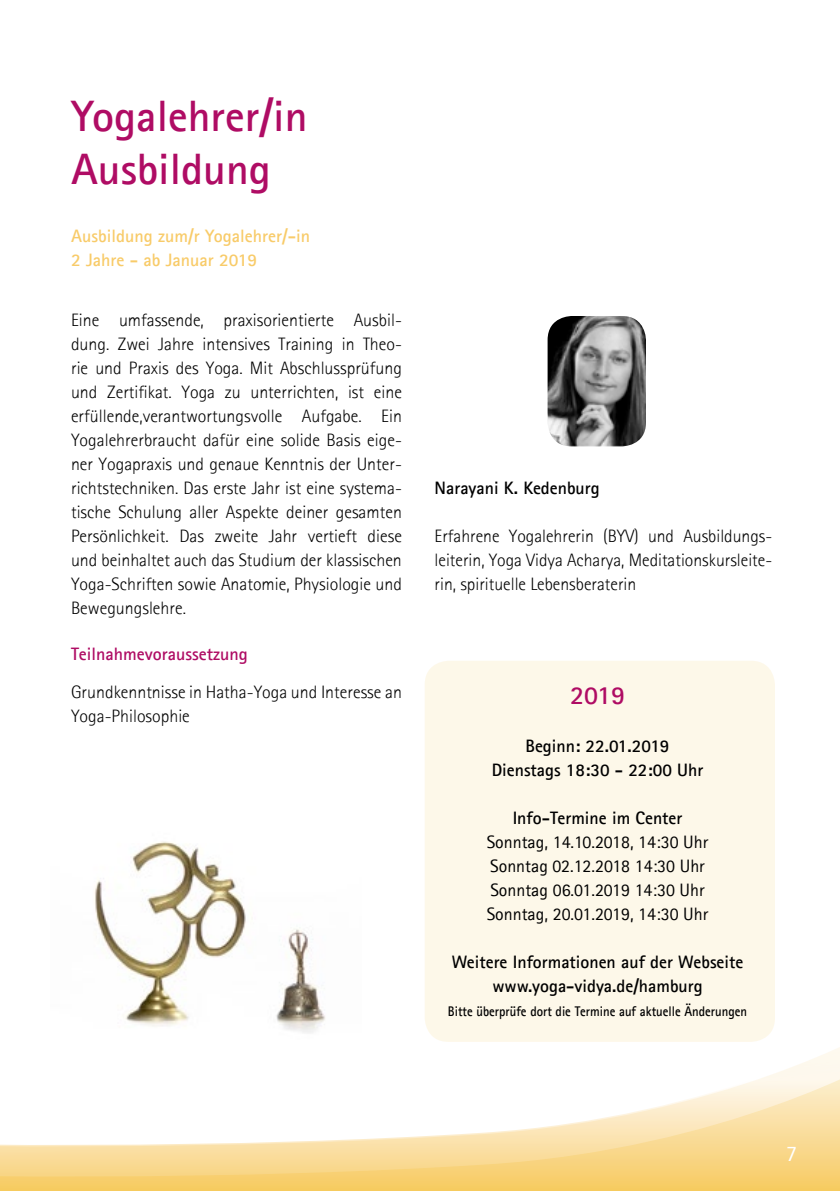
<style>
.page{position:relative;width:840px;height:1191px;background:#fff}
.page>*{position:absolute;margin:0;border:0;box-sizing:border-box;transform-origin:0 0}
.t1{font:700 44px/52.8px "Agfa Rotis Sans Serif";color:#af0c64}
.t2{font:700 26px "Agfa Rotis Sans Serif";color:#af0c64}
.t3{font:22px "Agfa Rotis Sans Serif";color:#fff}
.t4{font:300 18px/24px "AT Rotis Sans Serif";color:#000;text-align:justify}
.t5{font:700 18px/24px "Agfa Rotis Sans Serif";color:#000;text-align:center}
.t6{font:18px/24px "Agfa Rotis Sans Serif";color:#000}
.t7{font:700 18px/24px "Agfa Rotis Sans Serif";color:#f8cb69}
.t8{font:700 18px "Agfa Rotis Sans Serif";color:#af0c64}
.t9{font:700 14px "Agfa Rotis Sans Serif";color:#000;scale:.91 1}
</style>
<div class="page">
<svg style="left:1px;top:1026px;width:838px;height:165px"></svg>
<svg style="left:0;top:1144px;width:1px;height:47px"></svg>
<img style="left:547px;top:316px;width:98px;height:130px">
<div style="left:424px;top:660px;width:350px;height:382px;background:#fdf8e9;border-radius:24px"></div>
<img style="left:50px;top:841px;width:311px;height:202px">
<h1 class="t1" style="left:71px;top:89px;width:238px">Yogalehrer/in<br>Ausbildung</h1>
<p class="t7" style="left:71px;top:223px;width:240px">Ausbildung zum/r Yogalehrer/-in<br>2 Jahre - ab Januar 2019</p>
<p class="t4" style="left:71px;top:308px;width:332px">Eine umfassende, praxisorientierte Ausbil&shy;dung. Zwei Jahre intensives Training in Theo&shy;rie und Praxis des Yoga. Mit Abschlussprüfung und Zertifikat. Yoga zu unterrichten, ist eine erfüllende,verantwortungsvolle Aufgabe. Ein Yogalehrerbraucht dafür eine solide Basis eige&shy;ner Yogapraxis und genaue Kenntnis der Unter&shy;richtstechniken. Das erste Jahr ist eine systema&shy;tische Schulung aller Aspekte deiner gesamten Persönlichkeit. Das zweite Jahr vertieft diese und beinhaltet auch das Studium der klassischen Yoga-Schriften sowie Anatomie, Physiologie und Bewegungslehre.</p>
<p class="t8" style="left:71px;top:642px;width:178px">Teilnahmevoraussetzung</p>
<p class="t4" style="left:71px;top:680px;width:332px">Grundkenntnisse in Hatha-Yoga und Interesse an<br>Yoga-Philosophie</p>
<p class="t5" style="left:434px;top:476px;width:166px">Narayani K. Kedenburg</p>
<p class="t4" style="left:434px;top:524px;width:339px">Erfahrene Yogalehrerin (BYV) und Ausbildungs&shy;leiterin, Yoga Vidya Acharya, Meditationskursleite&shy;rin, spirituelle Lebensberaterin</p>
<h2 class="t2" style="left:569px;top:678px;width:56px">2019</h2>
<p class="t5" style="left:491px;top:733px;width:213px">Beginn: 22.01.2019<br>Dienstags 18:30 - 22:00 Uhr</p>
<p class="t5" style="left:512px;top:805px;width:171px">Info-Termine im Center</p>
<p class="t6" style="left:486px;top:829px;width:223px">Sonntag, 14.10.2018, 14:30 Uhr<br>Sonntag 02.12.2018 14:30 Uhr<br>Sonntag 06.01.2019 14:30 Uhr<br>Sonntag, 20.01.2019, 14:30 Uhr</p>
<p class="t5" style="left:451px;top:949px;width:293px">Weitere Informationen auf der Webseite www.yoga-vidya.de/hamburg</p>
<p class="t9" style="left:447px;top:1002px;width:330px">Bitte überprüfe dort die Termine auf aktuelle Änderungen</p>
<p class="t3" style="left:785px;top:1140px;width:12px">7</p>
</div>
